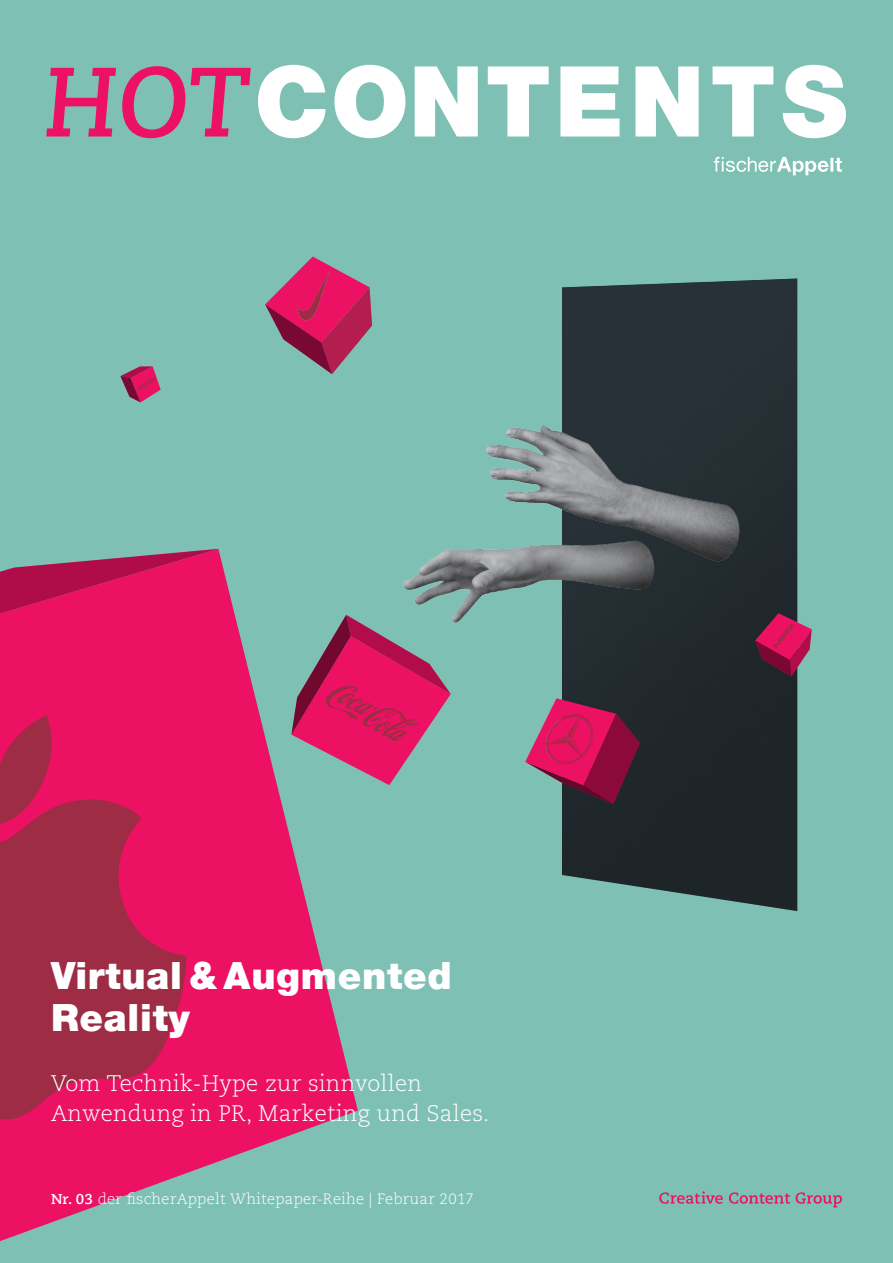
<style>
.page{position:relative;width:893px;height:1263px;background:#7fc0b5}
.page>*{position:absolute;margin:0;border:0;box-sizing:border-box;transform-origin:0 0}
._02_Cover_Headline{font:900 37.5px/42px "Helvetica Neueforf A";color:#fff}
._02_Cover_Copy{font:300 22.5px/30px "Caecilia LT Std";letter-spacing:.01em;color:#fff}
._02_Cover_Ausgabe{font:300 15px "Caecilia LT Std";letter-spacing:.02em;color:#fff}
.s1{font-weight:700;font-size:14.25px}
</style>
<div class="page">
<svg style="left:0;top:549px;width:358px;height:692px;fill:#ec1163"></svg>
<svg style="left:0;top:716px;width:187px;height:403px;fill:#9d2c44"></svg>
<svg style="left:0;top:549px;width:218px;height:167px"></svg>
<svg style="left:562px;top:278px;width:235px;height:633px;fill:#22292e"></svg>
<img style="left:403px;top:406px;width:379px;height:230px">
<svg style="left:265px;top:256px;width:107px;height:118px"></svg>
<svg style="left:120px;top:366px;width:41px;height:36px"></svg>
<svg style="left:291px;top:615px;width:160px;height:170px"></svg>
<svg style="left:525px;top:698px;width:115px;height:106px"></svg>
<svg style="left:755px;top:613px;width:57px;height:64px"></svg>
<svg style="left:258px;top:65px;width:588px;height:73px"></svg>
<svg style="left:46px;top:66px;width:205px;height:72px"></svg>
<svg style="left:835px;top:158px;width:7px;height:14px"></svg>
<hr style="left:830px;top:158px;width:3px;height:14px;background:#fff">
<svg style="left:714px;top:157px;width:114px;height:18px"></svg>
<svg style="left:796px;top:1192px;width:46px;height:15px"></svg>
<svg style="left:729px;top:1192px;width:61px;height:12px"></svg>
<svg style="left:659px;top:1191px;width:64px;height:13px"></svg>
<p class="_02_Cover_Headline" style="left:51px;top:954px;width:403px">Virtual &amp; Augmented<br>Reality</p>
<p class="_02_Cover_Copy" style="left:51px;top:1069px;width:440px">Vom Technik-Hype zur sinnvollen<br>Anwendung in PR, Marketing und Sales.</p>
<p class="_02_Cover_Ausgabe" style="left:51px;top:1190px;width:424px"><span class="s1">Nr. 03</span> der fischerAppelt Whitepaper-Reihe | Februar 2017</p>
</div>
